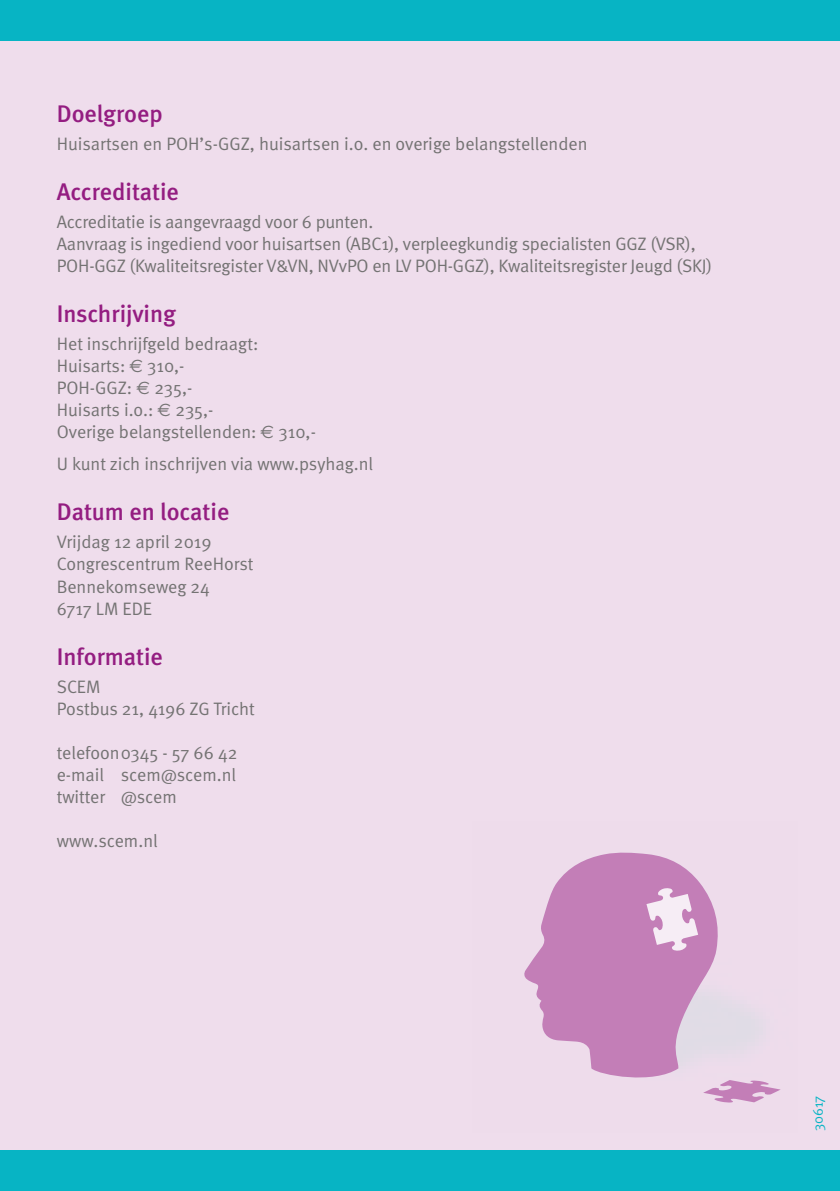
<style>
.page{position:relative;width:840px;height:1191px;background:#fff}
.page>*{position:absolute;margin:0;border:0;box-sizing:border-box;transform-origin:0 0}
.t1{font:500 24px "Meta";color:#941d81}
.t2{font:18px/22px "Meta Normal";letter-spacing:-.01em;color:#747373}
.t3{font:14px "Meta Normal";letter-spacing:-.005em;color:#07b4c4}
.s1{font-family:"Euro Sans"}
</style>
<div class="page">
<div style="left:0;top:0;width:839px;height:1191px;background:#efddec"></div>
<div style="left:0;top:0;width:839px;height:41px;background:#07b4c4"></div>
<div style="left:0;top:1150px;width:839px;height:41px;background:#07b4c4"></div>
<svg style="left:524px;top:852px;width:196px;height:226px;fill:#c37eb7"></svg>
<svg style="left:646px;top:888px;width:51px;height:62px"></svg>
<svg style="left:703px;top:1080px;width:77px;height:22px"></svg>
<h1 class="t1" style="left:57px;top:100px;width:107px">Doelgroep</h1>
<p class="t2" style="left:57px;top:133px;width:532px">Huisartsen en POH’s-GGZ, huisartsen i.o. en overige belangstellenden</p>
<h1 class="t1" style="left:57px;top:178px;width:124px">Accreditatie</h1>
<p class="t2" style="left:57px;top:211px;width:656px">Accreditatie is aangevraagd voor 6 punten.<br>Aanvraag is ingediend voor huisartsen (ABC1), verpleegkundig specialisten GGZ (VSR),<br>POH-GGZ (Kwaliteitsregister V&amp;VN, NVvPO en LV POH-GGZ), Kwaliteitsregister Jeugd (SKJ)</p>
<h1 class="t1" style="left:57px;top:300px;width:121px">Inschrijving</h1>
<p class="t2" style="left:57px;top:333px;width:260px">Het inschrijfgeld bedraagt:<br>Huisarts: <span class="s1">€</span> 310,-<br>POH-GGZ: <span class="s1">€</span> 235,-<br>Huisarts i.o.: <span class="s1">€</span> 235,-<br>Overige belangstellenden: <span class="s1">€</span> 310,-</p>
<p class="t2" style="left:57px;top:453px;width:318px">U kunt zich inschrijven via www.psyhag.nl</p>
<h1 class="t1" style="left:57px;top:498px;width:174px">Datum en locatie</h1>
<p class="t2" style="left:57px;top:531px;width:198px">Vrijdag 12 april 2019<br>Congrescentrum ReeHorst<br>Bennekomseweg 24<br>6717 LM EDE</p>
<h1 class="t1" style="left:57px;top:642px;width:108px">Informatie</h1>
<p class="t2" style="left:57px;top:675px;width:199px">SCEM<br>Postbus 21, 4196 ZG Tricht</p>
<p class="t2" style="left:57px;top:741px;width:182px;text-align:justify">telefoon0345 - 57 66 42 e-mail scem@scem.nl twitter @scem</p>
<p class="t2" style="left:57px;top:829px;width:102px">www.scem.nl</p>
<p class="t3" style="left:809px;top:1131px;width:37px;rotate:-90deg">30617</p>
</div>
